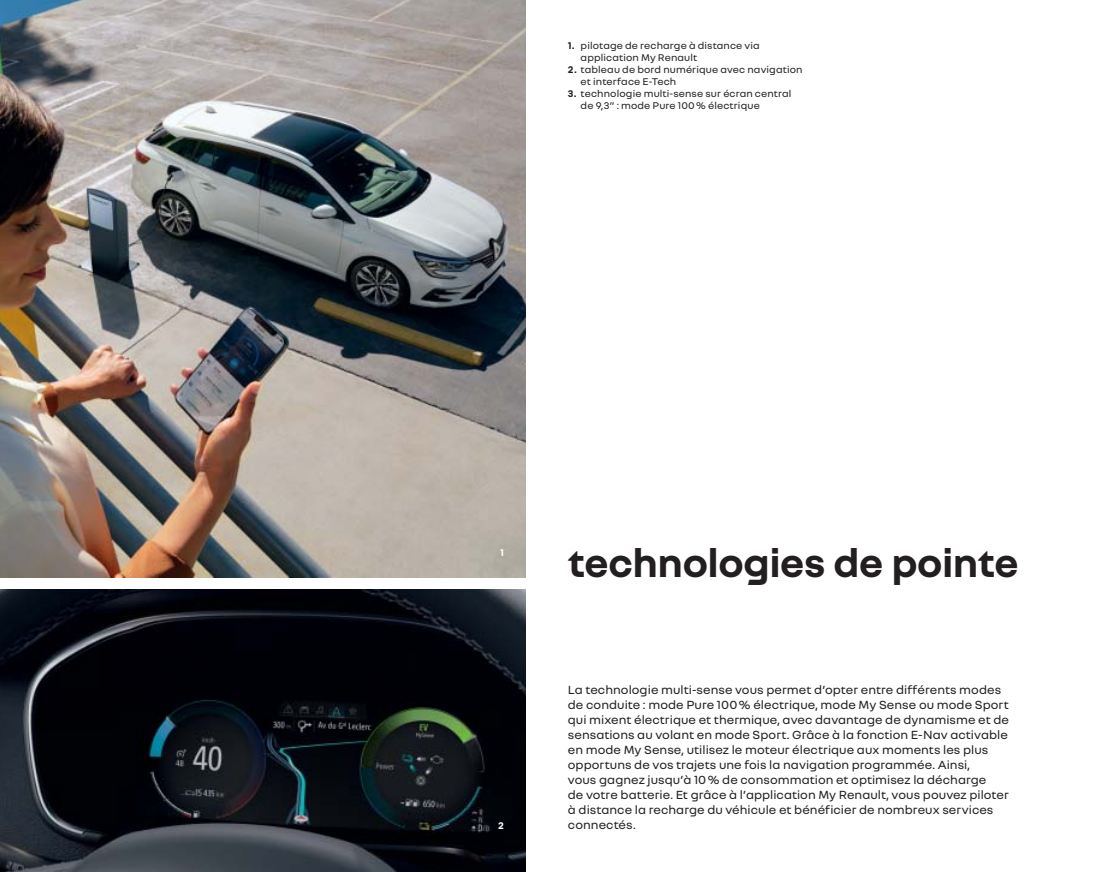
<style>
.page{position:relative;width:1106px;height:872px;background:#fff}
.page>*{position:absolute;margin:0;border:0;box-sizing:border-box;transform-origin:0 0}
.t1{font:700 42px "Nouvel R";letter-spacing:-.01em;color:#231f20}
.t2{font:12.75px/15px "Nouvel R";letter-spacing:.005em;color:#231f20}
.t3{font:10.5px/12px "Nouvel R";letter-spacing:.01em;color:#231f20}
.t4{font:700 10.5px "Nouvel R";color:#fff}
.s1{font-weight:700}
</style>
<div class="page">
<img style="left:0;top:590px;width:525px;height:282px">
<img style="left:0;top:0;width:525px;height:577px">
<p class="t3" style="left:580px;top:41px;width:181px;text-indent:-13px"><span class="s1">1.</span> pilotage de recharge à distance via application My Renault</p>
<p class="t3" style="left:580px;top:65px;width:223px;text-indent:-13px"><span class="s1">2.</span> tableau de bord numérique avec navigation et interface E-Tech</p>
<p class="t3" style="left:580px;top:89px;width:212px;text-indent:-13px"><span class="s1">3.</span> technologie multi-sense sur écran central de 9,3” : mode Pure 100 % électrique</p>
<p class="t4" style="left:500px;top:548px;width:5px">1</p>
<p class="t4" style="left:498px;top:822px;width:7px">2</p>
<h1 class="t1" style="left:568px;top:548px;width:452px">technologies de pointe</h1>
<p class="t2" style="left:568px;top:683px;width:442px">La technologie multi-sense vous permet d’opter entre différents modes de conduite : mode Pure 100 % électrique, mode My Sense ou mode Sport qui mixent électrique et thermique, avec davantage de dynamisme et de sensations au volant en mode Sport. Grâce à la fonction E-Nav activable en mode My Sense, utilisez le moteur électrique aux moments les plus opportuns de vos trajets une fois la navigation programmée. Ainsi,<br>vous gagnez jusqu’à 10 % de consommation et optimisez la décharge<br>de votre batterie. Et grâce à l’application My Renault, vous pouvez piloter à distance la recharge du véhicule et bénéficier de nombreux services connectés.</p>
</div>
